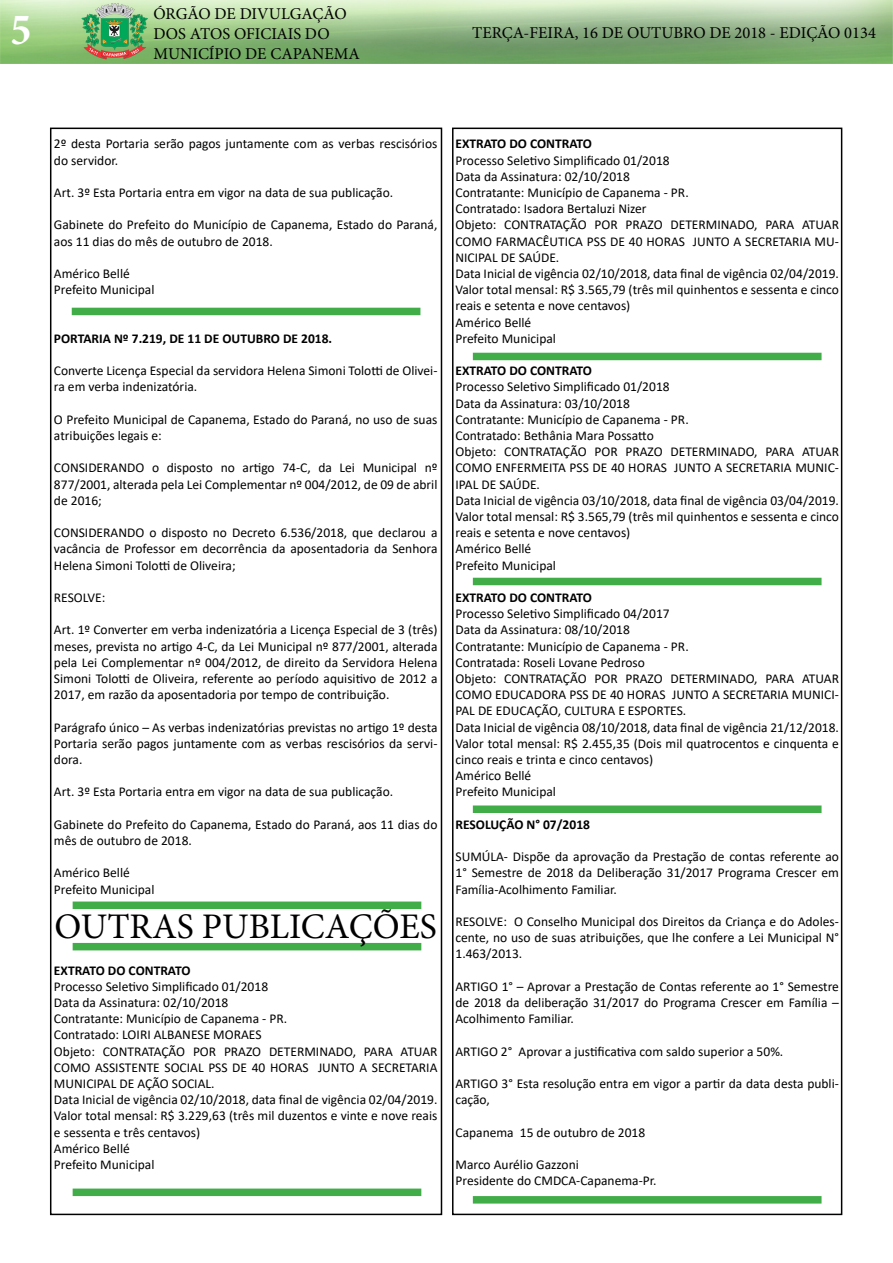
<style>
.page{position:relative;width:893px;height:1263px;background:#fff}
.page>*{position:absolute;margin:0;border:0;box-sizing:border-box;transform-origin:0 0}
.t1{font:700 condensed 45px "Minion Pro";color:#fff}
.t2{font:36px "Minion Pro";color:#000}
.t3{font:16.5px/19.8px "Minion Pro";color:#000}
.t4{font:13.5px/16.2px "Calibri";color:#000}
.t5{font:700 13.5px "Calibri";color:#000}
</style>
<div class="page">
<div style="left:50px;top:128px;width:392px;height:1087px;border:2px solid #000"></div>
<img style="left:0;top:0;width:893px;height:64px">
<div style="left:452px;top:128px;width:390px;height:1087px;border:2px solid #000"></div>
<div style="left:72px;top:308px;width:348px;height:7px;background:#41ad49"></div>
<div style="left:73px;top:901px;width:348px;height:8px;background:#41ad49"></div>
<div style="left:73px;top:943px;width:348px;height:7px;background:#41ad49"></div>
<div style="left:73px;top:1188px;width:348px;height:8px;background:#41ad49"></div>
<div style="left:473px;top:578px;width:348px;height:7px;background:#41ad49"></div>
<div style="left:473px;top:353px;width:348px;height:7px;background:#41ad49"></div>
<div style="left:473px;top:805px;width:348px;height:8px;background:#41ad49"></div>
<div style="left:473px;top:1196px;width:348px;height:7px;background:#41ad49"></div>
<h1 class="t1" style="left:11px;top:-1px;width:22px">5</h1>
<p class="t3" style="left:153px;top:4px;width:208px">ÓRGÃO DE DIVULGAÇÃO<br>DOS ATOS OFICIAIS DO<br>MUNICÍPIO DE CAPANEMA</p>
<p class="t3" style="left:472px;top:23px;width:405px">TERÇA-FEIRA, 16 DE OUTUBRO DE 2018 - EDIÇÃO 0134</p>
<p class="t4" style="left:54px;top:135px;width:385px">2º desta Portaria serão pagos juntamente com as verbas rescisórios do servidor.</p>
<p class="t4" style="left:54px;top:184px;width:341px">Art. 3º Esta Portaria entra em vigor na data de sua publicação.</p>
<p class="t4" style="left:54px;top:216px;width:385px">Gabinete do Prefeito do Município de Capanema, Estado do Paraná, aos 11 dias do mês de outubro de 2018.</p>
<p class="t4" style="left:54px;top:265px;width:102px">Américo Bellé<br>Prefeito Municipal</p>
<p class="t5" style="left:54px;top:329px;width:280px">PORTARIA Nº 7.219, DE 11 DE OUTUBRO DE 2018.</p>
<p class="t4" style="left:54px;top:362px;width:385px">Converte Licença Especial da servidora Helena Simoni Tolotti de Olivei&shy;ra em verba indenizatória.</p>
<p class="t4" style="left:54px;top:411px;width:385px">O Prefeito Municipal de Capanema, Estado do Paraná, no uso de suas atribuições legais e:</p>
<p class="t4" style="left:54px;top:459px;width:385px;text-align:justify">CONSIDERANDO o disposto no artigo 74-C, da Lei Municipal nº 877/2001, alterada pela Lei Complementar nº 004/2012, de 09 de abril de 2016;</p>
<p class="t4" style="left:54px;top:524px;width:385px;text-align:justify">CONSIDERANDO o disposto no Decreto 6.536/2018, que declarou a vacância de Professor em decorrência da aposentadoria da Senhora Helena Simoni Tolotti de Oliveira;</p>
<p class="t4" style="left:54px;top:589px;width:53px">RESOLVE:</p>
<p class="t4" style="left:54px;top:621px;width:385px;text-align:justify">Art. 1º Converter em verba indenizatória a Licença Especial de 3 (três) meses, prevista no artigo 4-C, da Lei Municipal nº 877/2001, alterada pela Lei Complementar nº 004/2012, de direito da Servidora Helena Simoni Tolotti de Oliveira, referente ao período aquisitivo de 2012 a 2017, em razão da aposentadoria por tempo de contribuição.</p>
<p class="t4" style="left:54px;top:719px;width:385px;text-align:justify">Parágrafo único – As verbas indenizatórias previstas no artigo 1º desta Portaria serão pagos juntamente com as verbas rescisórios da servi&shy;dora.</p>
<p class="t4" style="left:54px;top:783px;width:341px">Art. 3º Esta Portaria entra em vigor na data de sua publicação.</p>
<p class="t4" style="left:54px;top:816px;width:385px">Gabinete do Prefeito do Capanema, Estado do Paraná, aos 11 dias do mês de outubro de 2018.</p>
<p class="t4" style="left:54px;top:864px;width:102px">Américo Bellé<br>Prefeito Municipal</p>
<h2 class="t2" style="left:54px;top:902px;width:384px">OUTRAS PUBLICAÇÕES</h2>
<p class="t5" style="left:54px;top:960px;width:138px">EXTRATO DO CONTRATO</p>
<p class="t4" style="left:54px;top:978px;width:385px">Processo Seletivo Simplificado 01/2018<br>Data da Assinatura: 02/10/2018<br>Contratante: Município de Capanema - PR.<br>Contratado: LOIRI ALBANESE MORAES<br>Objeto: CONTRATAÇÃO POR PRAZO DETERMINADO, PARA ATUAR COMO ASSISTENTE SOCIAL PSS DE 40 HORAS JUNTO A SECRETARIA MUNICIPAL DE AÇÃO SOCIAL.<br>Data Inicial de vigência 02/10/2018, data final de vigência 02/04/2019.<br>Valor total mensal: R$ 3.229,63 (três mil duzentos e vinte e nove reais e sessenta e três centavos)<br>Américo Bellé<br>Prefeito Municipal</p>
<p class="t5" style="left:455px;top:134px;width:138px">EXTRATO DO CONTRATO</p>
<p class="t4" style="left:455px;top:152px;width:385px">Processo Seletivo Simplificado 01/2018<br>Data da Assinatura: 02/10/2018<br>Contratante: Município de Capanema - PR.<br>Contratado: Isadora Bertaluzi Nizer<br>Objeto: CONTRATAÇÃO POR PRAZO DETERMINADO, PARA ATUAR COMO FARMACÊUTICA PSS DE 40 HORAS JUNTO A SECRETARIA MU-NICIPAL DE SAÚDE.<br>Data Inicial de vigência 02/10/2018, data final de vigência 02/04/2019.<br>Valor total mensal: R$ 3.565,79 (três mil quinhentos e sessenta e cinco reais e setenta e nove centavos)<br>Américo Bellé<br>Prefeito Municipal</p>
<p class="t5" style="left:455px;top:361px;width:138px">EXTRATO DO CONTRATO</p>
<p class="t4" style="left:455px;top:378px;width:385px">Processo Seletivo Simplificado 01/2018<br>Data da Assinatura: 03/10/2018<br>Contratante: Município de Capanema - PR.<br>Contratado: Bethânia Mara Possatto<br>Objeto: CONTRATAÇÃO POR PRAZO DETERMINADO, PARA ATUAR COMO ENFERMEITA PSS DE 40 HORAS JUNTO A SECRETARIA MUNIC-IPAL DE SAÚDE.<br>Data Inicial de vigência 03/10/2018, data final de vigência 03/04/2019.<br>Valor total mensal: R$ 3.565,79 (três mil quinhentos e sessenta e cinco reais e setenta e nove centavos)<br>Américo Bellé<br>Prefeito Municipal</p>
<p class="t5" style="left:455px;top:588px;width:138px">EXTRATO DO CONTRATO</p>
<p class="t4" style="left:455px;top:605px;width:385px">Processo Seletivo Simplificado 04/2017<br>Data da Assinatura: 08/10/2018<br>Contratante: Município de Capanema - PR.<br>Contratada: Roseli Lovane Pedroso<br>Objeto: CONTRATAÇÃO POR PRAZO DETERMINADO, PARA ATUAR COMO EDUCADORA PSS DE 40 HORAS JUNTO A SECRETARIA MUNICI-PAL DE EDUCAÇÃO, CULTURA E ESPORTES.<br>Data Inicial de vigência 08/10/2018, data final de vigência 21/12/2018.<br>Valor total mensal: R$ 2.455,35 (Dois mil quatrocentos e cinquenta e cinco reais e trinta e cinco centavos)<br>Américo Bellé<br>Prefeito Municipal</p>
<p class="t5" style="left:455px;top:815px;width:136px">RESOLUÇÃO N° 07/2018</p>
<p class="t4" style="left:455px;top:848px;width:385px;text-align:justify">SUMÚLA- Dispõe da aprovação da Prestação de contas referente ao 1° Semestre de 2018 da Deliberação 31/2017 Programa Crescer em Família-Acolhimento Familiar.</p>
<p class="t4" style="left:455px;top:913px;width:385px;text-align:justify">RESOLVE: O Conselho Municipal dos Direitos da Criança e do Adoles&shy;cente, no uso de suas atribuições, que lhe confere a Lei Municipal N° 1.463/2013.</p>
<p class="t4" style="left:455px;top:978px;width:385px;text-align:justify">ARTIGO 1° – Aprovar a Prestação de Contas referente ao 1° Semestre de 2018 da deliberação 31/2017 do Programa Crescer em Família – Acolhimento Familiar.</p>
<p class="t4" style="left:455px;top:1043px;width:329px">ARTIGO 2° Aprovar a justificativa com saldo superior a 50%.</p>
<p class="t4" style="left:455px;top:1075px;width:385px">ARTIGO 3° Esta resolução entra em vigor a partir da data desta publi&shy;cação,</p>
<p class="t4" style="left:455px;top:1124px;width:191px">Capanema 15 de outubro de 2018</p>
<p class="t4" style="left:455px;top:1156px;width:203px">Marco Aurélio Gazzoni<br>Presidente do CMDCA-Capanema-Pr.</p>
</div>
